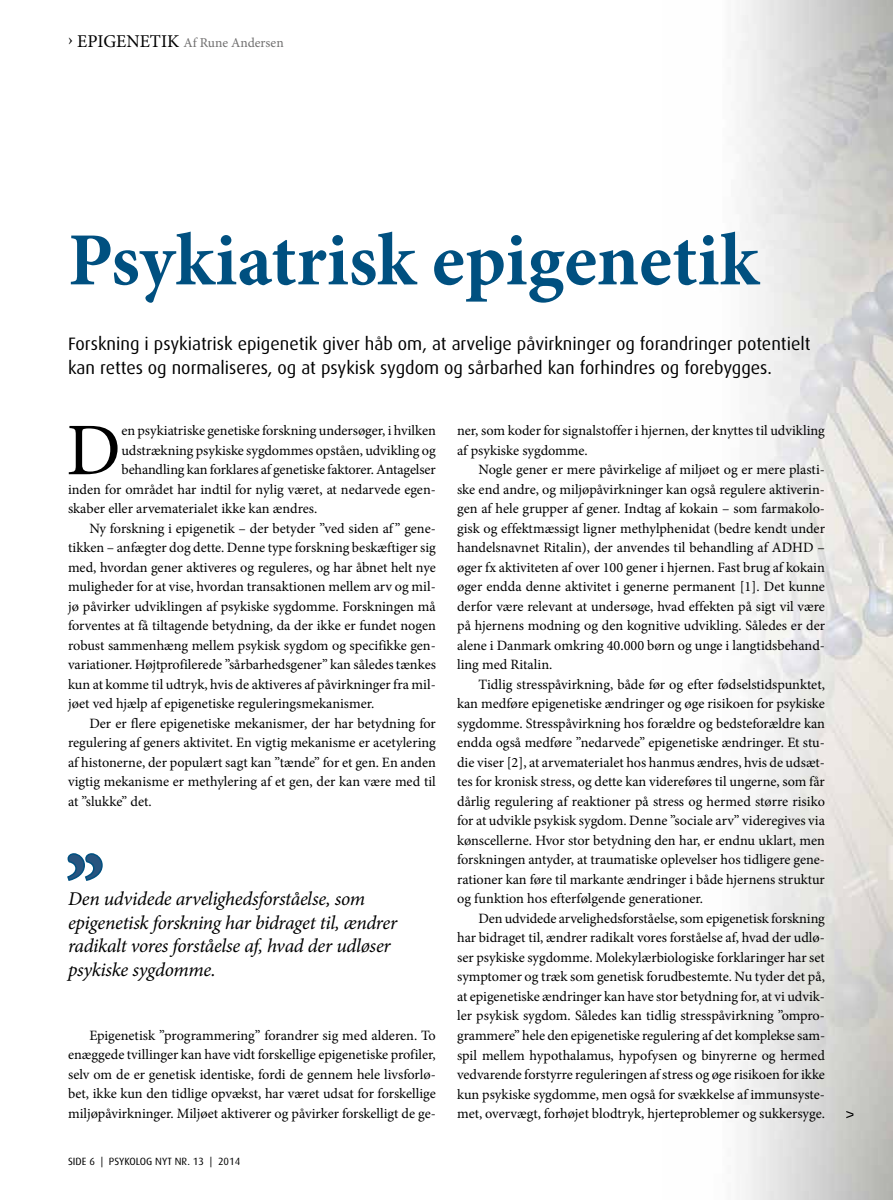
<style>
.page{position:relative;width:893px;height:1200px;background:#fff}
.page>*{position:absolute;margin:0;border:0;box-sizing:border-box;transform-origin:0 0}
.t1{font:700 75px "Minion Pro";color:#005080}
.t2{font:74.25px "Minion Pro";color:#000}
.t3{font:italic 19.5px/23.4px "Minion Pro";letter-spacing:-.015em;color:#000}
.t4{font:18px/24px "Dax";color:#000}
.t5{font:14.25px/19.5px "Minion Pro";color:#000;text-align:justify}
.t6{font:13.5px "Minion Pro";letter-spacing:-.005em;color:#706f6f}
.t7{font:10.5px "Dax";color:#000}
.s1{font-size:18px;color:#000}
</style>
<div class="page">
<img style="left:739px;top:0;width:154px;height:1199px">
<svg style="left:67px;top:853px;width:36px;height:28px"></svg>
<svg style="left:846px;top:1110px;width:7px;height:7px"></svg>
<p class="t6" style="left:68px;top:34px;width:217px"><span class="s1">› EPIGENETIK</span> Af Rune Andersen</p>
<h1 class="t1" style="left:68px;top:207px;width:692px">Psykiatrisk epigenetik</h1>
<p class="t4" style="left:68px;top:332px;width:744px">Forskning i psykiatrisk epigenetik giver håb om, at arvelige påvirkninger og forandringer potentielt kan rettes og normaliseres, og at psykisk sygdom og sårbarhed kan forhindres og forebygges.</p>
<h2 class="t2" style="left:66px;top:400px;width:56px">D</h2>
<p class="t5" style="left:121px;top:421px;width:316px">en psykiatriske genetiske forskning undersøger, i hvilken</p>
<p class="t5" style="left:121px;top:440px;width:316px">udstrækning psykiske sygdommes opståen, udvikling og</p>
<p class="t5" style="left:121px;top:460px;width:316px">behandling kan forklares af genetiske faktorer. Antagelser</p>
<p class="t5" style="left:68px;top:479px;width:369px">inden for området har indtil for nylig været, at nedarvede egen-</p>
<p class="t5" style="left:68px;top:499px;width:251px">skaber eller arvematerialet ikke kan ændres.</p>
<p class="t5" style="left:89px;top:518px;width:348px">Ny forskning i epigenetik – der betyder ”ved siden af ” gene-</p>
<p class="t5" style="left:68px;top:538px;width:369px">tikken – anfægter dog dette. Denne type forskning beskæftiger sig</p>
<p class="t5" style="left:68px;top:557px;width:369px">med, hvordan gener aktiveres og reguleres, og har åbnet helt nye</p>
<p class="t5" style="left:68px;top:577px;width:369px">muligheder for at vise, hvordan transaktionen mellem arv og mil-</p>
<p class="t5" style="left:68px;top:596px;width:369px">jø påvirker udviklingen af psykiske sygdomme. Forskningen må</p>
<p class="t5" style="left:68px;top:616px;width:369px">forventes at få tiltagende betydning, da der ikke er fundet nogen</p>
<p class="t5" style="left:68px;top:635px;width:369px">robust sammenhæng mellem psykisk sygdom og specifikke gen-</p>
<p class="t5" style="left:68px;top:655px;width:369px">variationer. Højtprofilerede ”sårbarhedsgener” kan således tænkes</p>
<p class="t5" style="left:68px;top:674px;width:369px">kun at komme til udtryk, hvis de aktiveres af påvirkninger fra mil-</p>
<p class="t5" style="left:68px;top:694px;width:308px">jøet ved hjælp af epigenetiske reguleringsmekanismer.</p>
<p class="t5" style="left:89px;top:713px;width:348px">Der er flere epigenetiske mekanismer, der har betydning for</p>
<p class="t5" style="left:68px;top:733px;width:369px">regulering af geners aktivitet. En vigtig mekanisme er acetylering</p>
<p class="t5" style="left:68px;top:752px;width:369px">af histonerne, der populært sagt kan ”tænde” for et gen. En anden</p>
<p class="t5" style="left:68px;top:772px;width:369px">vigtig mekanisme er methylering af et gen, der kan være med til</p>
<p class="t5" style="left:68px;top:791px;width:85px">at ”slukke” det.</p>
<h3 class="t3" style="left:68px;top:887px;width:331px">Den udvidede arvelighedsforståelse, som epigenetisk forskning har bidraget til, ændrer radikalt vores forståelse af, hvad der udløser psykiske sygdomme.</h3>
<p class="t5" style="left:68px;top:1025px;width:369px;text-indent:21px">Epigenetisk ”programmering” forandrer sig med alderen. To enæggede tvillinger kan have vidt forskellige epigenetiske profiler, selv om de er genetisk identiske, fordi de gennem hele livsforlø&shy;bet, ikke kun den tidlige opvækst, har været udsat for forskellige miljøpåvirkninger. Miljøet aktiverer og påvirker forskelligt de ge-</p>
<p class="t7" style="left:68px;top:1154px;width:174px">SIDE 6 | PSYKOLOG NYT NR. 13 | 2014</p>
<p class="t5" style="left:457px;top:421px;width:369px">ner, som koder for signalstoffer i hjernen, der knyttes til udvikling af psykiske sygdomme.</p>
<p class="t5" style="left:457px;top:460px;width:369px;text-indent:21px">Nogle gener er mere påvirkelige af miljøet og er mere plasti&shy;ske end andre, og miljøpåvirkninger kan også regulere aktiverin&shy;gen af hele grupper af gener. Indtag af kokain – som farmakolo&shy;gisk og effektmæssigt ligner methylphenidat (bedre kendt under handelsnavnet Ritalin), der anvendes til behandling af ADHD – øger fx aktiviteten af over 100 gener i hjernen. Fast brug af kokain øger endda denne aktivitet i generne permanent [1]. Det kunne derfor være relevant at undersøge, hvad effekten på sigt vil være på hjernens modning og den kognitive udvikling. Således er der alene i Danmark omkring 40.000 børn og unge i langtidsbehand&shy;ling med Ritalin.</p>
<p class="t5" style="left:457px;top:674px;width:369px;text-indent:21px">Tidlig stresspåvirkning, både før og efter fødselstidspunktet, kan medføre epigenetiske ændringer og øge risikoen for psykiske sygdomme. Stresspåvirkning hos forældre og bedsteforældre kan endda også medføre ”nedarvede” epigenetiske ændringer. Et stu&shy;die viser [2], at arvematerialet hos hanmus ændres, hvis de udsæt&shy;tes for kronisk stress, og dette kan videreføres til ungerne, som får dårlig regulering af reaktioner på stress og hermed større risiko for at udvikle psykisk sygdom. Denne ”sociale arv” videregives via kønscellerne. Hvor stor betydning den har, er endnu uklart, men forskningen antyder, at traumatiske oplevelser hos tidligere gene&shy;rationer kan føre til markante ændringer i både hjernens struktur og funktion hos efterfølgende generationer.</p>
<p class="t5" style="left:457px;top:908px;width:369px;text-indent:21px">Den udvidede arvelighedsforståelse, som epigenetisk forskning har bidraget til, ændrer radikalt vores forståelse af, hvad der udlø&shy;ser psykiske sygdomme. Molekylærbiologiske forklaringer har set symptomer og træk som genetisk forudbestemte. Nu tyder det på, at epigenetiske ændringer kan have stor betydning for, at vi udvik&shy;ler psykisk sygdom. Således kan tidlig stresspåvirkning ”ompro&shy;grammere” hele den epigenetiske regulering af det komplekse sam&shy;spil mellem hypothalamus, hypofysen og binyrerne og hermed vedvarende forstyrre reguleringen af stress og øge risikoen for ikke kun psykiske sygdomme, men også for svækkelse af immunsyste&shy;met, overvægt, forhøjet blodtryk, hjerteproblemer og sukkersyge.</p>
</div>
